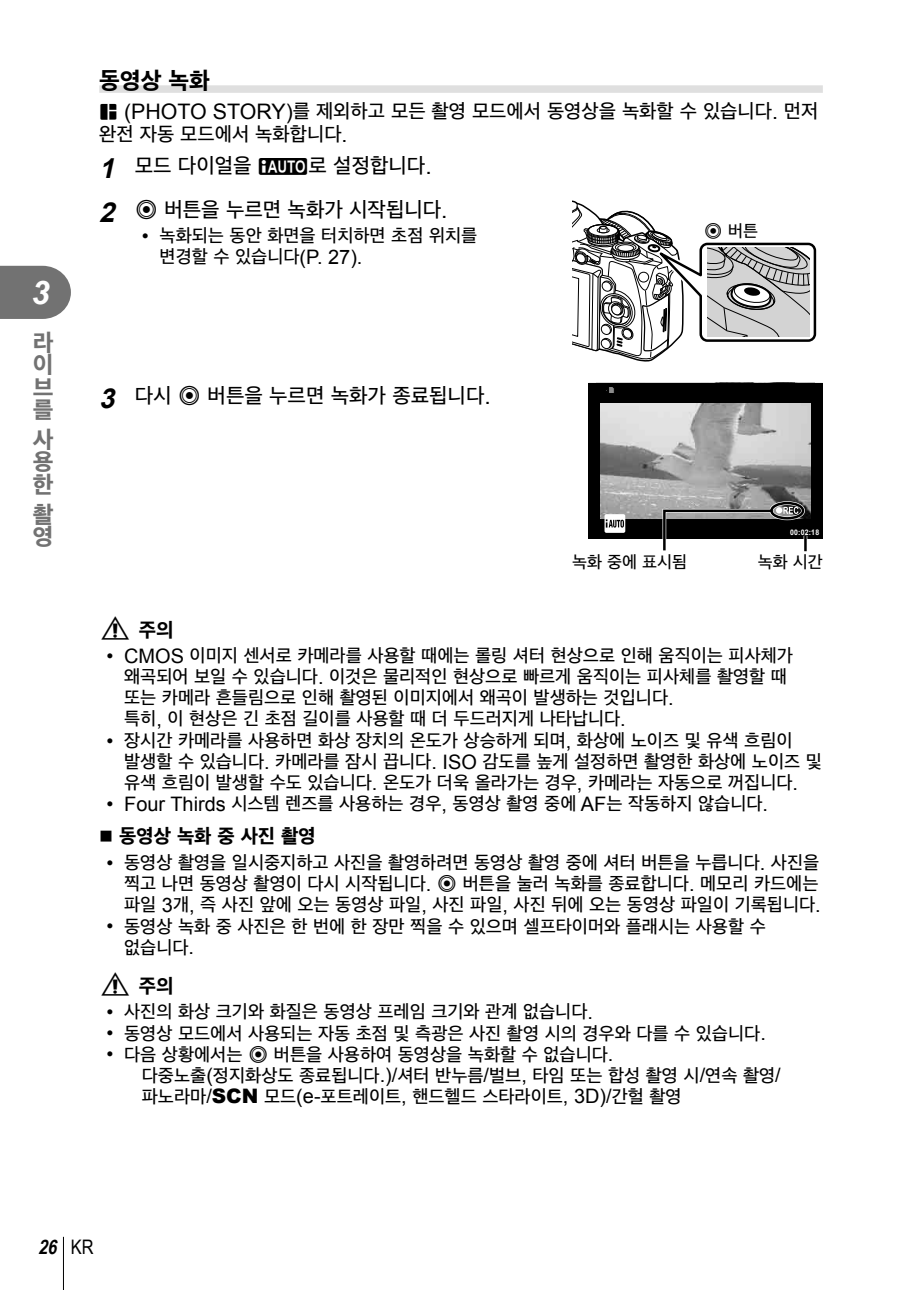
<style>
.page{position:relative;width:908px;height:1290px;background:#fff}
.page>*{position:absolute;margin:0;border:0;box-sizing:border-box;transform-origin:0 0}
.t1{font:italic 700 32.5px "Arial";color:#fff}
.t2{font:22.5px/22.5px "MPSD Gothic Neo 1 Koc EB KS Cms UHC H";color:#727272;text-align:justify}
.t3{font:22.5px "MPSD Gothic Neo 1 Koc EB KS Cms UHC H";color:#000}
.t4{font:20px/43.5px "MPSD Gothic Neo 1 Koc M KS Cms UHC H";color:#000}
.t5{font:italic 700 20px "Arial Narrow";color:#000}
.t6{font:18.75px/22.5px "MPSD Gothic Neo 1 Koc M KS Cms UHC H";color:#000}
.t7{font:18.75px "MPSD Gothic Neo 1 Koc EB KS Cms UHC H";color:#000}
.t8{font:17.5px/21px "MPSD Gothic Neo 1 Koc M KS Cms UHC H";color:#000}
.t9{font:16.25px "MPSD Gothic Neo 1 Koc M KS Cms UHC H";color:#000}
.t10{font:700 7.75px "Arial";color:#fff;scale:.9 1}
.s1{font-family:"Olymp 16"}
.s2{font-family:"Arial";font-size:21.5px}
.s3{font-family:"Arial";font-weight:700;font-style:italic;font-size:27.5px}
.s4{font-family:"Arial";font-size:22.75px}
.s5{font-family:"olympus 15"}
.s6{font-family:"Arial";font-size:20px}
.s7{font-family:"Olympus 26";font-size:23.75px}
.s8{font-family:"Arial";font-weight:900;font-size:20px}
.s9{font-weight:400;font-style:normal}
</style>
<div class="page">
<hr style="left:63px;top:1237px;width:1px;height:53px;background:#000">
<svg style="left:0;top:266px;width:71px;height:53px;background:#7e7e7e"></svg>
<div style="left:99px;top:85px;width:723px;height:8px;background:#dfdfdf"></div>
<svg style="left:572px;top:200px;width:245px;height:162px"></svg>
<svg style="left:588px;top:383px;width:234px;height:169px;background:#7d7d7d"></svg>
<div style="left:769px;top:502px;width:34px;height:17px;border:2px solid #000;border-radius:50%"></div>
<h1 class="t1" style="left:32px;top:275px;width:20px">3</h1>
<p class="t2" style="left:33px;top:334px;width:22px">라 이 브 를</p>
<p class="t2" style="left:33px;top:431px;width:22px">사 용 한</p>
<p class="t2" style="left:33px;top:506px;width:22px">촬 영</p>
<p class="t3" style="left:99px;top:72px;width:112px">동영상 녹화</p>
<p class="t6" style="left:99px;top:103px;width:720px"><span class="s1">J</span> <span class="s2">(PHOTO STORY)</span>를 제외하고 모든 촬영 모드에서 동영상을 녹화할 수 있습니다<span class="s2">.</span> 먼저 완전 자동 모드에서 녹화합니다<span class="s2">.</span></p>
<p class="t4" style="left:99px;top:147px;width:349px"><span class="s3">1</span> 모드 다이얼을 <span class="s1">A</span>로 설정합니다<span class="s4">.<br></span><span class="s3">2</span> <span class="s5">R</span> 버튼을 누르면 녹화가 시작됩니다<span class="s4">.</span></p>
<p class="t8" style="left:159px;top:227px;width:319px;text-indent:-18px"><span class="s6">•</span> 녹화되는 동안 화면을 터치하면 초점 위치를 변경할 수 있습니다<span class="s6">(P. 27).</span></p>
<p class="t9" style="left:703px;top:225px;width:55px"><span class="s5">R</span> 버튼</p>
<p class="t4" style="left:99px;top:376px;width:393px"><span class="s3">3</span> 다시 <span class="s5">R</span> 버튼을 누르면 녹화가 종료됩니다<span class="s4">.</span></p>
<p class="t10" style="left:789px;top:528px;width:34px">00:02:18</p>
<p class="t9" style="left:572px;top:556px;width:116px">녹화 중에 표시됨</p>
<p class="t9" style="left:757px;top:556px;width:66px">녹화 시간</p>
<p class="t7" style="left:99px;top:623px;width:75px"><span class="s7">y</span> 주의</p>
<p class="t8" style="left:124px;top:647px;width:670px;text-indent:-18px"><span class="s6">• CMOS</span> 이미지 센서로 카메라를 사용할 때에는 롤링 셔터 현상으로 인해 움직이는 피사체가 왜곡되어 보일 수 있습니다<span class="s6">.</span> 이것은 물리적인 현상으로 빠르게 움직이는 피사체를 촬영할 때 또는 카메라 흔들림으로 인해 촬영된 이미지에서 왜곡이 발생하는 것입니다<span class="s6">.<br></span>특히<span class="s6">,</span> 이 현상은 긴 초점 길이를 사용할 때 더 두드러지게 나타납니다<span class="s6">.</span></p>
<p class="t8" style="left:124px;top:732px;width:699px;text-indent:-18px"><span class="s6">•</span> 장시간 카메라를 사용하면 화상 장치의 온도가 상승하게 되며<span class="s6">,</span> 화상에 노이즈 및 유색 흐림이 발생할 수 있습니다<span class="s6">.</span> 카메라를 잠시 끕니다<span class="s6">. ISO</span> 감도를 높게 설정하면 촬영한 화상에 노이즈 및 유색 흐림이 발생할 수도 있습니다<span class="s6">.</span> 온도가 더욱 올라가는 경우<span class="s6">,</span> 카메라는 자동으로 꺼집니다<span class="s6">.</span></p>
<p class="t8" style="left:106px;top:795px;width:663px"><span class="s6">• Four Thirds</span> 시스템 렌즈를 사용하는 경우<span class="s6">,</span> 동영상 촬영 중에 <span class="s6">AF</span>는 작동하지 않습니다<span class="s6">.</span></p>
<p class="t7" style="left:99px;top:829px;width:218px">■ 동영상 녹화 중 사진 촬영</p>
<p class="t8" style="left:124px;top:854px;width:698px;text-indent:-18px"><span class="s6">•</span> 동영상 촬영을 일시중지하고 사진을 촬영하려면 동영상 촬영 중에 셔터 버튼을 누릅니다<span class="s6">.</span> 사진을 찍고 나면 동영상 촬영이 다시 시작됩니다<span class="s6">.</span> <span class="s5">R</span> 버튼을 눌러 녹화를 종료합니다<span class="s6">.</span> 메모리 카드에는 파일 <span class="s6">3</span>개<span class="s6">,</span> 즉 사진 앞에 오는 동영상 파일<span class="s6">,</span> 사진 파일<span class="s6">,</span> 사진 뒤에 오는 동영상 파일이 기록됩니다<span class="s6">.</span></p>
<p class="t8" style="left:124px;top:918px;width:643px;text-indent:-18px"><span class="s6">•</span> 동영상 녹화 중 사진은 한 번에 한 장만 찍을 수 있으며 셀프타이머와 플래시는 사용할 수 없습니다<span class="s6">.</span></p>
<p class="t7" style="left:99px;top:979px;width:75px"><span class="s7">y</span> 주의</p>
<p class="t8" style="left:106px;top:1003px;width:488px"><span class="s6">•</span> 사진의 화상 크기와 화질은 동영상 프레임 크기와 관계 없습니다<span class="s6">.</span></p>
<p class="t8" style="left:106px;top:1025px;width:660px"><span class="s6">•</span> 동영상 모드에서 사용되는 자동 초점 및 측광은 사진 촬영 시의 경우와 다를 수 있습니다<span class="s6">.</span></p>
<p class="t8" style="left:142px;top:1046px;width:640px;text-indent:-35px"><span class="s6">•</span> 다음 상황에서는 <span class="s5">R</span> 버튼을 사용하여 동영상을 녹화할 수 없습니다<span class="s6">.<br></span>다중노출<span class="s6">(</span>정지화상도 종료됩니다<span class="s6">.)/</span>셔터 반누름<span class="s6">/</span>벌브<span class="s6">,</span> 타임 또는 합성 촬영 시<span class="s6">/</span>연속 촬영<span class="s6">/ </span>파노라마<span class="s6">/</span><span class="s8">SCN</span> 모드<span class="s6">(e-</span>포트레이트<span class="s6">,</span> 핸드헬드 스타라이트<span class="s6">, 3D)/</span>간헐 촬영</p>
<p class="t5" style="left:38px;top:1235px;width:57px">26 <span class="s9">KR</span></p>
</div>
